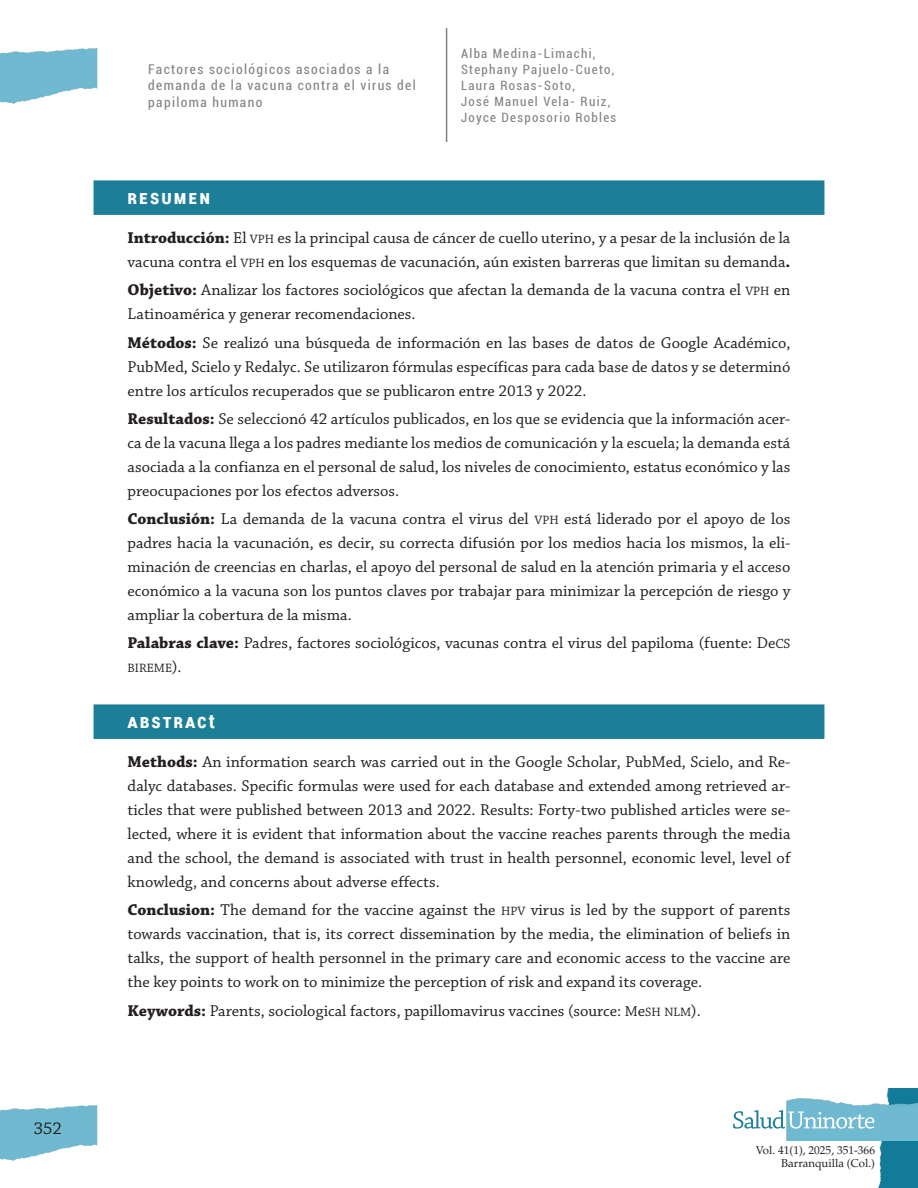
<style>
.page{position:relative;width:918px;height:1188px;background:#fff}
.page>*{position:absolute;margin:0;border:0;box-sizing:border-box;transform-origin:0 0}
.Titulo_resumen_azul{font:700 19.5px "Roboto Condensed";letter-spacing:.1em;color:#fff}
.t1{font:18px "Chaparral Pro";color:#231f20}
.Resumen{font:16.5px/24px "Chaparral Pro";color:#231f20;text-align:justify}
.Resumen-2{font:16.5px/24px "Chaparral Pro";color:#1f1f1f;text-align:justify}
.Palabra_clave{font:16.5px "Chaparral Pro";color:#231f20}
.t2{font:condensed 13.5px/16.5px "Roboto";letter-spacing:.1em;color:#808285}
.t3{font:condensed 12.9px/15.9px "Roboto";letter-spacing:.1em;color:#808285}
.Palabra_clave-2{font:12.75px "Chaparral Pro";color:#231f20}
.t4{font:11.4px/12.8px "Palatino LT Std";color:#231f20;text-align:right}
.s1{font-weight:700}
.s2{font-size:12.75px}
.s3{font-size:14.1px}
.s4{font-size:16.5px}
.s5{font-weight:700;color:#231f20}
.s6{font-size:15px}
</style>
<div class="page">
<img style="left:0;top:48px;width:98px;height:56px">
<img style="left:0;top:1105px;width:98px;height:56px">
<img style="left:878px;top:1088px;width:40px;height:100px">
<img style="left:787px;top:1097px;width:131px;height:44px">
<svg style="left:733px;top:1110px;width:141px;height:19px"></svg>
<hr style="left:446px;top:28px;width:1px;height:114px;background:#808285">
<div style="left:94px;top:180px;width:730px;height:35px;background:#1d7e98"></div>
<div style="left:94px;top:704px;width:730px;height:35px;background:#1d7e98"></div>
<p class="t1" style="left:34px;top:1118px;width:30px">352</p>
<p class="t2" style="left:148px;top:60px;width:269px">Factores sociológicos asociados a la demanda de la vacuna contra el virus del papiloma humano</p>
<p class="t3" style="left:461px;top:45px;width:157px">Alba Medina-Limachi,<br>Stephany Pajuelo-Cueto,<br>Laura Rosas-Soto,<br>José Manuel Vela- Ruiz,<br>Joyce Desposorio Robles</p>
<p class="Titulo_resumen_azul" style="left:128px;top:184px;width:84px">RESUMEN</p>
<p class="Resumen" style="left:128px;top:227px;width:664px"><span class="s1">Introducción:</span> El <span class="s2">VPH</span> es la principal causa de cáncer de cuello uterino, y a pesar de la inclusión de la vacuna contra el <span class="s2">VPH</span> en los esquemas de vacunación, aún existen barreras que limitan su demanda<span class="s1">.</span></p>
<p class="Resumen" style="left:128px;top:279px;width:664px"><span class="s1">Objetivo:</span> Analizar los factores sociológicos que afectan la demanda de la vacuna contra el <span class="s2">VPH</span> en<br>Latinoamérica y generar recomendaciones.</p>
<p class="Resumen" style="left:128px;top:331px;width:664px"><span class="s1">Métodos:</span> Se realizó una búsqueda de información en las bases de datos de Google Académico, PubMed, Scielo y Redalyc. Se utilizaron fórmulas específicas para cada base de datos y se determinó entre los artículos recuperados que se publicaron entre 2013 y 2022.</p>
<p class="Resumen" style="left:128px;top:407px;width:664px"><span class="s1">Resultados:</span> Se seleccionó 42 artículos publicados, en los que se evidencia que la información acer&shy;ca de la vacuna llega a los padres mediante los medios de comunicación y la escuela; la demanda está asociada a la confianza en el personal de salud, los niveles de conocimiento, estatus económico y las preocupaciones por los efectos adversos.</p>
<p class="Resumen" style="left:128px;top:508px;width:665px"><span class="s1">Conclusión:</span> La demanda de la vacuna contra el virus del <span class="s2">VPH</span> está liderado por el apoyo de los padres hacia la vacunación, es decir, su correcta difusión por los medios hacia los mismos, la eli&shy;minación de creencias en charlas, el apoyo del personal de salud en la atención primaria y el acceso económico a la vacuna son los puntos claves por trabajar para minimizar la percepción de riesgo y ampliar la cobertura de la misma.</p>
<p class="Palabra_clave" style="left:128px;top:634px;width:664px"><span class="s1">Palabras clave:</span> Padres, factores sociológicos, vacunas contra el virus del papiloma (fuente: De<span class="s3">CS</span></p>
<p class="Palabra_clave-2" style="left:128px;top:661px;width:56px">BIREME<span class="s4">).</span></p>
<p class="Titulo_resumen_azul" style="left:128px;top:708px;width:89px">ABSTRACt</p>
<p class="Resumen" style="left:128px;top:751px;width:664px"><span class="s1">Methods:</span> An information search was carried out in the Google Scholar, PubMed, Scielo, and Re&shy;dalyc databases. Specific formulas were used for each database and extended among retrieved ar&shy;ticles that were published between 2013 and 2022. Results: Forty-two published articles were se&shy;lected, where it is evident that information about the vaccine reaches parents through the media and the school, the demand is associated with trust in health personnel, economic level, level of knowledg, and concerns about adverse effects.</p>
<p class="Resumen-2" style="left:128px;top:899px;width:664px"><span class="s5">Conclusion:</span> The demand for the vaccine against the <span class="s2">HPV</span> virus is led by the support of parents towards vaccination, that is, its correct dissemination by the media, the elimination of beliefs in talks, the support of health personnel in the primary care and economic access to the vaccine are the key points to work on to minimize the perception of risk and expand its coverage.</p>
<p class="Palabra_clave" style="left:128px;top:1001px;width:575px"><span class="s1">Keywords:</span> Parents, sociological factors, papillomavirus vaccines (source: <span class="s6">M</span>e<span class="s2">SH NLM</span>).</p>
<p class="t4" style="left:756px;top:1144px;width:121px">Vol. 41(1), 2025, 351-366<br>Barranquilla (Col.)</p>
</div>
